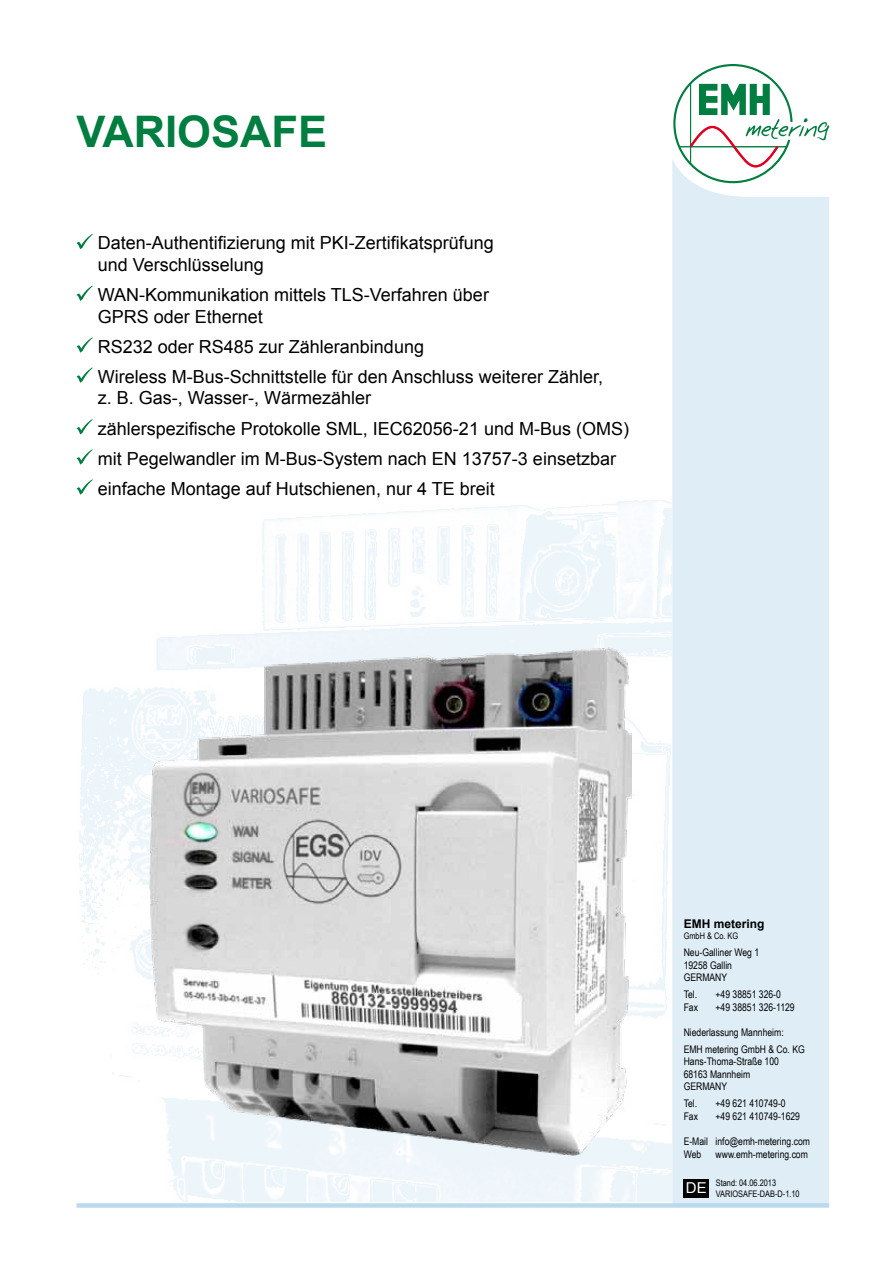
<style>
.page{position:relative;width:893px;height:1263px;background:#fff}
.page>*{position:absolute;margin:0;border:0;box-sizing:border-box;transform-origin:0 0}
.t1{font:700 43.5px "Arial";color:#007d40}
.t2{font:18px/30.2px "Arial";color:#000}
.t3{font:15px "Arial";color:#fff}
.t4{font:700 12px "Arial";color:#000}
.t5{font:10.5px/12.6px "Arial Narrow";color:#000}
.t6{font:9px/10.8px "Arial Narrow";color:#000}
</style>
<div class="page">
<div style="left:672px;top:184px;width:157px;height:1019px;background:#dfedf6"></div>
<div style="left:77px;top:1203px;width:752px;height:5px;background:#bbdaed"></div>
<svg style="left:672px;top:64px;width:157px;height:120px"></svg>
<div style="left:684px;top:1179px;width:25px;height:18px;background:#000"></div>
<svg style="left:77px;top:234px;width:16px;height:15px"></svg>
<svg style="left:77px;top:286px;width:16px;height:15px"></svg>
<svg style="left:77px;top:337px;width:16px;height:16px"></svg>
<svg style="left:77px;top:367px;width:16px;height:16px"></svg>
<svg style="left:77px;top:419px;width:16px;height:16px"></svg>
<svg style="left:77px;top:449px;width:16px;height:16px"></svg>
<svg style="left:77px;top:479px;width:16px;height:16px"></svg>
<img style="left:149px;top:647px;width:482px;height:509px">
<h1 class="t1" style="left:77px;top:103px;width:252px">VARIOSAFE</h1>
<p class="t2" style="left:98px;top:232px;width:398px;line-height:21.6px">Daten-Authentifizierung mit PKI-Zertifikatsprüfung und Verschlüsselung</p>
<p class="t2" style="left:98px;top:284px;width:393px;line-height:21.6px">WAN-Kommunikation mittels TLS-Verfahren über<br>GPRS oder Ethernet</p>
<p class="t2" style="left:98px;top:331px;width:507px">RS232 oder RS485 zur Zähleranbindung<br>Wireless M-Bus-Schnittstelle für den Anschluss weiterer Zähler,</p>
<p class="t2" style="left:98px;top:383px;width:533px">z. B. Gas-, Wasser-, Wärmezähler<br>zählerspezifische Protokolle SML, IEC62056-21 und M-Bus (OMS) mit Pegelwandler im M-Bus-System nach EN 13757-3 einsetzbar einfache Montage auf Hutschienen, nur 4 TE breit</p>
<p class="t4" style="left:684px;top:916px;width:82px">EMH metering</p>
<p class="t6" style="left:684px;top:930px;width:56px">GmbH &amp; Co. KG</p>
<p class="t5" style="left:684px;top:945px;width:77px">Neu-Galliner Weg 1<br>19258 Gallin<br>GERMANY</p>
<p class="t5" style="left:684px;top:987px;width:15px">Tel.</p>
<p class="t5" style="left:716px;top:987px;width:67px">+49 38851 326-0</p>
<p class="t5" style="left:684px;top:1000px;width:16px">Fax</p>
<p class="t5" style="left:716px;top:1000px;width:81px">+49 38851 326-1129</p>
<p class="t5" style="left:684px;top:1023px;width:123px;line-height:16.8px">Niederlassung Mannheim:<br>EMH metering GmbH &amp; Co. KG</p>
<p class="t5" style="left:684px;top:1055px;width:97px">Hans-Thoma-Straße 100<br>68163 Mannheim<br>GERMANY</p>
<p class="t5" style="left:684px;top:1097px;width:15px">Tel.</p>
<p class="t5" style="left:716px;top:1097px;width:72px">+49 621 410749-0</p>
<p class="t5" style="left:684px;top:1109px;width:16px">Fax</p>
<p class="t5" style="left:716px;top:1109px;width:86px">+49 621 410749-1629</p>
<p class="t5" style="left:684px;top:1135px;width:128px">E-Mail info@emh-metering.com<br>Web</p>
<p class="t5" style="left:716px;top:1147px;width:94px">www.emh-metering.com</p>
<p class="t3" style="left:686px;top:1178px;width:22px">DE</p>
<p class="t6" style="left:716px;top:1177px;width:85px">Stand: 04.06.2013<br>VARIOSAFE-DAB-D-1.10</p>
</div>
